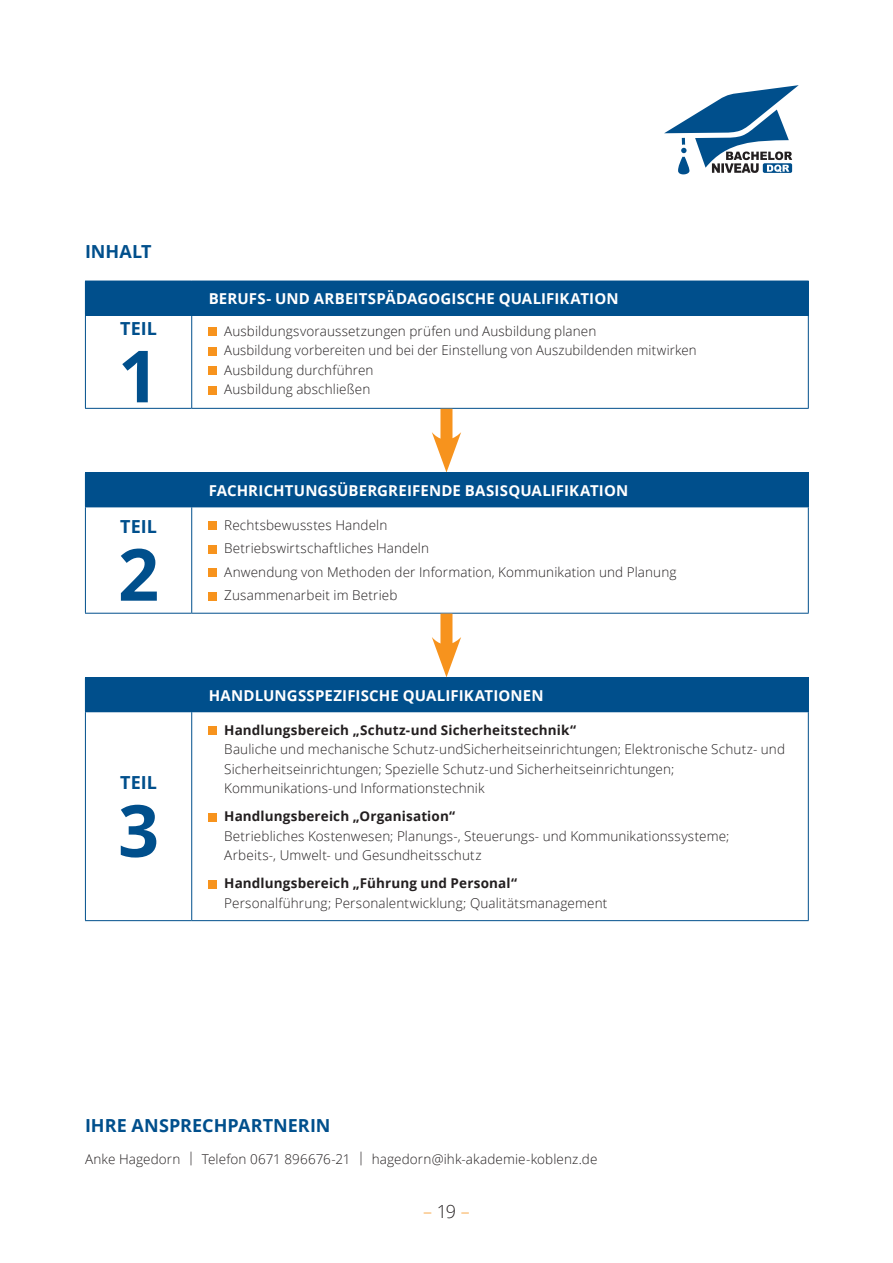
<style>
.page{position:relative;width:893px;height:1263px;background:#fff}
.page>*{position:absolute;margin:0;border:0;box-sizing:border-box;transform-origin:0 0}
.t1{font:700 72px "Open Sans";color:#004f8c}
.t2{font:700 18px "Open Sans";letter-spacing:.005em;color:#004f8c}
.t3{font:300 18px "Open Sans";color:#f7931d}
.t4{font:700 15px "Open Sans";letter-spacing:.01em;color:#fff}
.t5{font:300 13.5px/19.5px "Open Sans";letter-spacing:.01em;color:#231f20}
.t6{font:700 13.5px "Open Sans";letter-spacing:.01em;color:#231f20}
.s1{color:#231f20}
</style>
<div class="page">
<div style="left:85px;top:281px;width:107px;height:34px;background:#004f8c"></div>
<div style="left:192px;top:281px;width:616px;height:34px;background:#004f8c"></div>
<hr style="left:808px;top:281px;width:1px;height:34px;background:#004f8c">
<hr style="left:85px;top:315px;width:107px;height:1px;background:#004f8c">
<hr style="left:85px;top:315px;width:1px;height:93px;background:#004f8c">
<hr style="left:192px;top:315px;width:617px;height:1px;background:#004f8c">
<hr style="left:191px;top:315px;width:1px;height:93px;background:#004f8c">
<hr style="left:808px;top:315px;width:1px;height:93px;background:#004f8c">
<hr style="left:85px;top:408px;width:107px;height:1px;background:#004f8c">
<hr style="left:192px;top:408px;width:617px;height:1px;background:#004f8c">
<div style="left:209px;top:327px;width:8px;height:9px;background:#f7931d"></div>
<div style="left:209px;top:347px;width:8px;height:8px;background:#f7931d"></div>
<div style="left:209px;top:366px;width:8px;height:9px;background:#f7931d"></div>
<div style="left:209px;top:386px;width:8px;height:8px;background:#f7931d"></div>
<div style="left:85px;top:678px;width:107px;height:34px;background:#004f8c"></div>
<div style="left:192px;top:678px;width:616px;height:34px;background:#004f8c"></div>
<hr style="left:808px;top:678px;width:1px;height:33px;background:#004f8c">
<hr style="left:85px;top:712px;width:1px;height:208px;background:#004f8c">
<hr style="left:192px;top:711px;width:617px;height:1px;background:#004f8c">
<hr style="left:191px;top:712px;width:1px;height:208px;background:#004f8c">
<hr style="left:808px;top:712px;width:1px;height:208px;background:#004f8c">
<hr style="left:85px;top:677px;width:107px;height:1px;background:#004f8c">
<hr style="left:192px;top:677px;width:617px;height:1px;background:#004f8c">
<hr style="left:85px;top:920px;width:107px;height:1px;background:#004f8c">
<hr style="left:192px;top:920px;width:617px;height:1px;background:#004f8c">
<div style="left:209px;top:726px;width:8px;height:9px;background:#f7931d"></div>
<div style="left:209px;top:813px;width:8px;height:8px;background:#f7931d"></div>
<div style="left:209px;top:880px;width:8px;height:8px;background:#f7931d"></div>
<div style="left:440px;top:409px;width:12px;height:40px;background:#f7931d"></div>
<svg style="left:432px;top:432px;width:29px;height:40px"></svg>
<div style="left:85px;top:473px;width:107px;height:34px;background:#004f8c"></div>
<div style="left:192px;top:473px;width:616px;height:34px;background:#004f8c"></div>
<hr style="left:85px;top:472px;width:107px;height:1px;background:#004f8c">
<hr style="left:192px;top:472px;width:617px;height:1px;background:#004f8c">
<hr style="left:808px;top:473px;width:1px;height:33px;background:#004f8c">
<hr style="left:85px;top:507px;width:1px;height:106px;background:#004f8c">
<hr style="left:192px;top:506px;width:617px;height:1px;background:#004f8c">
<hr style="left:191px;top:507px;width:1px;height:106px;background:#004f8c">
<hr style="left:808px;top:507px;width:1px;height:106px;background:#004f8c">
<hr style="left:85px;top:613px;width:107px;height:1px;background:#004f8c">
<hr style="left:192px;top:613px;width:617px;height:1px;background:#004f8c">
<div style="left:209px;top:521px;width:8px;height:9px;background:#f7931d"></div>
<div style="left:209px;top:545px;width:8px;height:8px;background:#f7931d"></div>
<div style="left:209px;top:568px;width:8px;height:9px;background:#f7931d"></div>
<div style="left:209px;top:592px;width:8px;height:8px;background:#f7931d"></div>
<div style="left:440px;top:614px;width:12px;height:40px;background:#f7931d"></div>
<svg style="left:432px;top:637px;width:29px;height:40px"></svg>
<svg style="left:664px;top:85px;width:135px;height:90px"></svg>
<h2 class="t2" style="left:85px;top:239px;width:68px">INHALT</h2>
<h2 class="t2" style="left:120px;top:316px;width:38px">TEIL</h2>
<h1 class="t1" style="left:118px;top:325px;width:43px">1</h1>
<h2 class="t2" style="left:120px;top:514px;width:38px">TEIL</h2>
<h1 class="t1" style="left:118px;top:524px;width:43px">2</h1>
<h2 class="t2" style="left:120px;top:770px;width:38px">TEIL</h2>
<h1 class="t1" style="left:118px;top:780px;width:43px">3</h1>
<p class="t4" style="left:209px;top:288px;width:411px">BERUFS- UND ARBEITSPÄDAGOGISCHE QUALIFIKATION</p>
<p class="t5" style="left:224px;top:321px;width:474px">Ausbildungsvoraussetzungen prüfen und Ausbildung planen<br>Ausbildung vorbereiten und bei der Einstellung von Auszubildenden mitwirken Ausbildung durchführen<br>Ausbildung abschließen</p>
<p class="t4" style="left:209px;top:480px;width:421px">FACHRICHTUNGSÜBERGREIFENDE BASISQUALIFIKATION</p>
<p class="t5" style="left:224px;top:513px;width:454px;line-height:23.5px">Rechtsbewusstes Handeln<br>Betriebswirtschaftliches Handeln<br>Anwendung von Methoden der Information, Kommunikation und Planung Zusammenarbeit im Betrieb</p>
<p class="t4" style="left:209px;top:684px;width:336px">HANDLUNGSSPEZIFISCHE QUALIFIKATIONEN</p>
<p class="t6" style="left:224px;top:720px;width:353px">Handlungsbereich „Schutz-und Sicherheitstechnik“</p>
<p class="t5" style="left:224px;top:739px;width:562px">Bauliche und mechanische Schutz-undSicherheitseinrichtungen; Elektronische Schutz- und<br>Sicherheitseinrichtungen; Spezielle Schutz-und Sicherheitseinrichtungen;<br>Kommunikations-und Informationstechnik</p>
<p class="t6" style="left:224px;top:807px;width:232px">Handlungsbereich „Organisation“</p>
<p class="t5" style="left:224px;top:826px;width:507px">Betriebliches Kostenwesen; Planungs-, Steuerungs- und Kommunikationssysteme;<br>Arbeits-, Umwelt- und Gesundheitsschutz</p>
<p class="t6" style="left:224px;top:874px;width:294px">Handlungsbereich „Führung und Personal“</p>
<p class="t5" style="left:224px;top:893px;width:385px">Personalführung; Personalentwicklung; Qualitätsmanagement</p>
<h2 class="t2" style="left:85px;top:1112px;width:247px">IHRE ANSPRECHPARTNERIN</h2>
<p class="t5" style="left:85px;top:1149px;width:514px">Anke Hagedorn | Telefon 0671 896676-21 | hagedorn@ihk-akademie-koblenz.de</p>
<h2 class="t3" style="left:423px;top:1199px;width:48px">– <span class="s1">19</span> –</h2>
</div>
